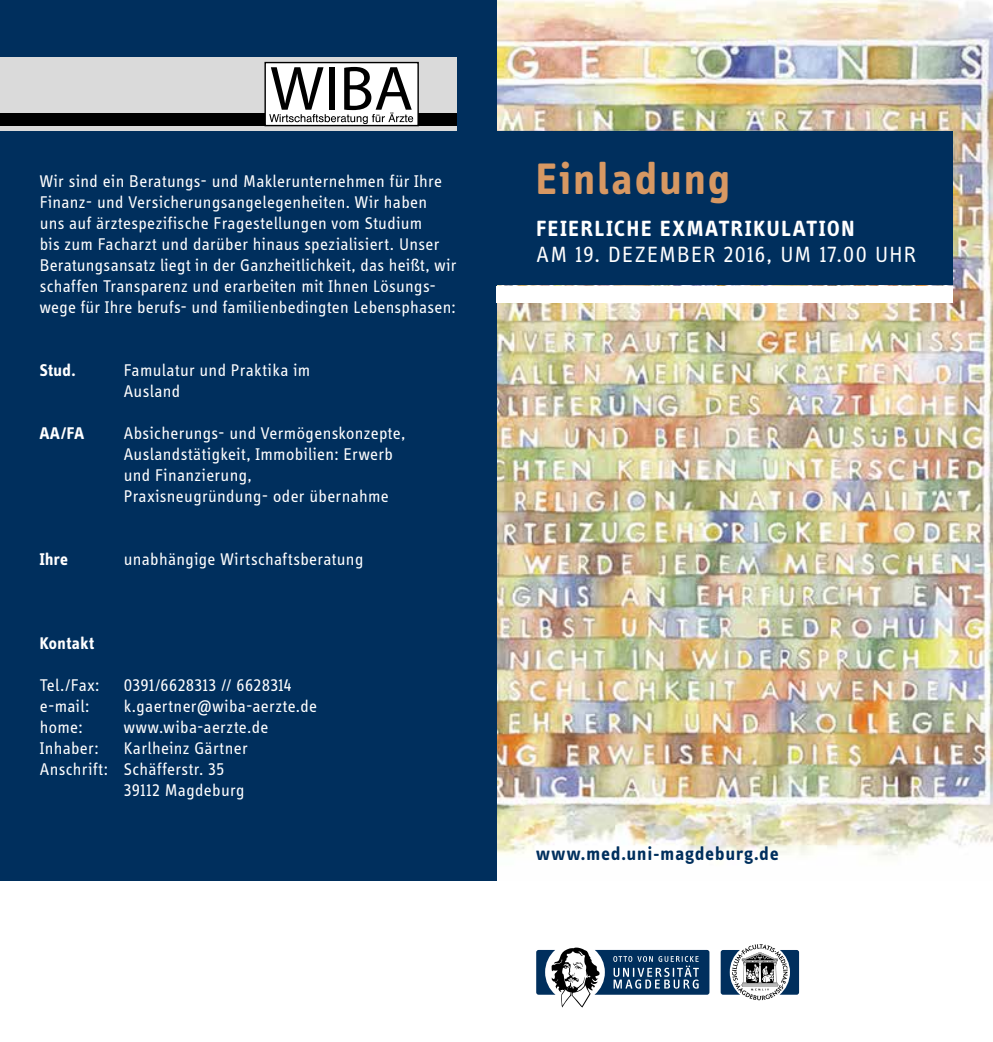
<style>
.page{position:relative;width:993px;height:1042px;background:#fff}
.page>*{position:absolute;margin:0;border:0;box-sizing:border-box;transform-origin:0 0}
.t1{font:700 45.5px "Info Display OT";letter-spacing:.055em;color:#d79863}
.t2{font:22.75px "Info Display OT";letter-spacing:.055em;color:#fff}
.t3{font:700 22.75px "Info Display OT";letter-spacing:.08em;color:#fff}
.t4{font:700 19.25px "Info Text";letter-spacing:.06em;color:#002f5d}
.t5{font:17.5px/21px "Info Display OT";letter-spacing:.02em;color:#fff}
.t6{font:700 17.5px "Info Display OT";letter-spacing:.025em;color:#fff}
</style>
<div class="page">
<img style="left:496px;top:0;width:496px;height:880px">
<div style="left:0;top:0;width:496px;height:880px;background:#002f5d"></div>
<div style="left:496px;top:131px;width:456px;height:154px;background:#002f5d"></div>
<div style="left:496px;top:286px;width:456px;height:17px;background:#fff"></div>
<svg style="left:536px;top:947px;width:173px;height:60px"></svg>
<svg style="left:720px;top:944px;width:78px;height:56px"></svg>
<div style="left:0;top:58px;width:456px;height:73px;background:#dadada"></div>
<div style="left:0;top:113px;width:456px;height:13px;background:#000"></div>
<div style="left:265px;top:63px;width:153px;height:63px;background:#fff"></div>
<div style="left:264px;top:62px;width:154px;height:64px;border:1px solid #000"></div>
<svg style="left:269px;top:67px;width:144px;height:57px"></svg>
<p class="t5" style="left:40px;top:170px;width:418px">Wir sind ein Beratungs- und Maklerunternehmen für Ihre Finanz- und Versicherungsangelegenheiten. Wir haben<br>uns auf ärztespezifische Fragestellungen vom Studium<br>bis zum Facharzt und darüber hinaus spezialisiert. Unser Beratungsansatz liegt in der Ganzheitlichkeit, das heißt, wir schaffen Transparenz und erarbeiten mit Ihnen Lösungs&shy;wege für Ihre berufs- und familienbedingten Lebensphasen:</p>
<p class="t6" style="left:40px;top:359px;width:37px">Stud.</p>
<p class="t5" style="left:124px;top:359px;width:188px">Famulatur und Praktika im<br>Ausland</p>
<p class="t6" style="left:40px;top:422px;width:46px">AA/FA</p>
<p class="t5" style="left:124px;top:422px;width:283px">Absicherungs- und Vermögenskonzepte, Auslandstätigkeit, Immobilien: Erwerb und Finanzierung,<br>Praxisneugründung- oder übernahme</p>
<p class="t6" style="left:40px;top:548px;width:30px">Ihre</p>
<p class="t5" style="left:124px;top:548px;width:241px">unabhängige Wirtschaftsberatung</p>
<p class="t6" style="left:40px;top:632px;width:56px">Kontakt</p>
<p class="t5" style="left:40px;top:674px;width:61px">Tel./Fax:</p>
<p class="t5" style="left:124px;top:674px;width:169px">0391/6628313 // 6628314</p>
<p class="t5" style="left:40px;top:695px;width:51px">e-mail:</p>
<p class="t5" style="left:124px;top:695px;width:195px">k.gaertner@wiba-aerzte.de</p>
<p class="t5" style="left:40px;top:716px;width:45px">home:</p>
<p class="t5" style="left:124px;top:716px;width:146px">www.wiba-aerzte.de</p>
<p class="t5" style="left:40px;top:737px;width:60px">Inhaber:</p>
<p class="t5" style="left:124px;top:737px;width:125px">Karlheinz Gärtner</p>
<p class="t5" style="left:40px;top:758px;width:186px">Anschrift: Schäfferstr. 35</p>
<p class="t5" style="left:124px;top:779px;width:122px">39112 Magdeburg</p>
<h1 class="t1" style="left:536px;top:151px;width:195px">Einladung</h1>
<h2 class="t3" style="left:536px;top:215px;width:319px">FEIERLICHE EXMATRIKULATION</h2>
<h2 class="t2" style="left:536px;top:241px;width:381px">AM 19. DEZEMBER 2016, UM 17.00 UHR</h2>
<p class="t4" style="left:536px;top:842px;width:244px">www.med.uni-magdeburg.de</p>
</div>
